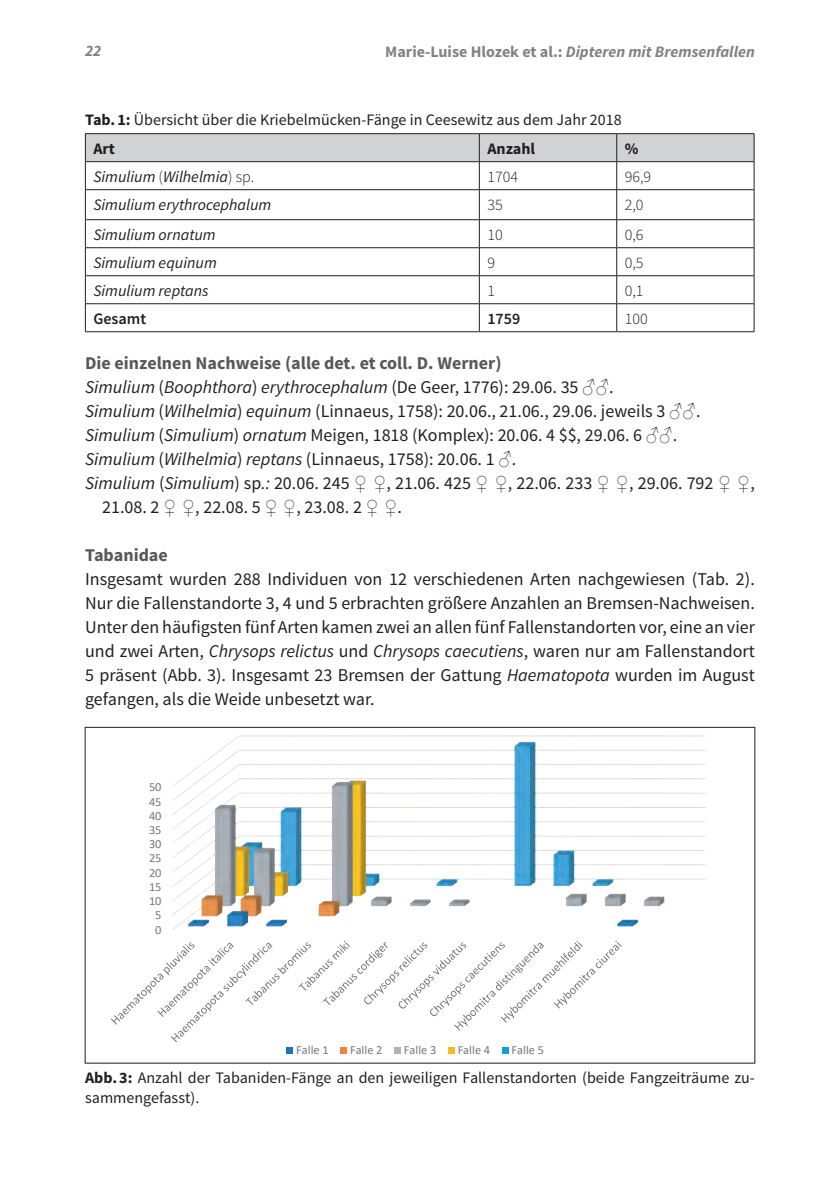
<style>
.page{position:relative;width:840px;height:1191px;background:#fff}
.page>*{position:absolute;margin:0;border:0;box-sizing:border-box;transform-origin:0 0}
.t1{font:18px/24px "Source Sans Pro";color:#231f20;text-align:justify}
.t2{font:italic 18px "Source Sans Pro";color:#231f20}
.t3{font:700 18px "Source Sans Pro";color:#57585a}
.t4{font:16px/28.2px "Source Sans Pro";color:#231f20}
.t5{font:italic 16px "Source Sans Pro";color:#231f20}
.t6{font:italic 700 16px "Source Sans Pro";color:#808285}
.t7{font:300 16px "Source Sans Pro";color:#231f20}
.t8{font:600 16px "Source Sans Pro";color:#231f20}
.t9{font:700 16px "Source Sans Pro";color:#231f20}
.t10{font:12.4px "Calibri";color:#76787b}
.s1{font-style:normal}
.s2{font-weight:700}
.s3{font-weight:300;font-style:normal}
.s4{font-family:"Arial";font-style:normal}
.s5{font-style:italic}
.s6{font-family:"Arial"}
</style>
<div class="page">
<hr style="left:85px;top:133px;width:394px;height:1px;background:#231f20">
<hr style="left:479px;top:133px;width:137px;height:1px;background:#231f20">
<hr style="left:616px;top:133px;width:138px;height:1px;background:#231f20">
<svg style="left:85px;top:134px;width:669px;height:197px"></svg>
<hr style="left:85px;top:331px;width:394px;height:1px;background:#231f20">
<hr style="left:479px;top:331px;width:137px;height:1px;background:#231f20">
<hr style="left:616px;top:331px;width:138px;height:1px;background:#231f20">
<img style="left:172px;top:735px;width:534px;height:195px">
<svg style="left:111px;top:940px;width:510px;height:102px"></svg>
<div style="left:286px;top:1046px;width:7px;height:7px;background:#1a74bc"></div>
<div style="left:340px;top:1046px;width:7px;height:7px;background:#f4803e"></div>
<div style="left:394px;top:1046px;width:7px;height:7px;background:#b1b2b6"></div>
<div style="left:448px;top:1046px;width:6px;height:7px;background:#fcb823"></div>
<div style="left:501px;top:1046px;width:7px;height:7px;background:#169cd8"></div>
<p class="t6" style="left:85px;top:40px;width:18px">22</p>
<p class="t6" style="left:385px;top:42px;width:371px"><span class="s1">Marie-Luise Hlozek et al.:</span> Dipteren mit Bremsenfallen</p>
<p class="t4" style="left:93px;top:106px;width:529px;text-indent:-8px"><span class="s2">Tab.1:</span> Übersicht über die Kriebelmücken-Fänge in Ceesewitz aus dem Jahr 2018<br><span class="s2">Art</span></p>
<p class="t9" style="left:487px;top:138px;width:49px">Anzahl</p>
<p class="t9" style="left:624px;top:138px;width:15px">%</p>
<p class="t5" style="left:93px;top:166px;width:162px">Simulium <span class="s3">(</span>Wilhelmia<span class="s3">) sp.</span></p>
<p class="t7" style="left:487px;top:167px;width:32px">1704</p>
<p class="t7" style="left:624px;top:167px;width:28px">96,9</p>
<p class="t5" style="left:93px;top:194px;width:179px">Simulium erythrocephalum</p>
<p class="t7" style="left:487px;top:195px;width:17px">35</p>
<p class="t7" style="left:624px;top:195px;width:20px">2,0</p>
<p class="t5" style="left:93px;top:224px;width:124px">Simulium ornatum</p>
<p class="t7" style="left:487px;top:225px;width:17px">10</p>
<p class="t7" style="left:624px;top:225px;width:20px">0,6</p>
<p class="t5" style="left:93px;top:252px;width:125px">Simulium equinum</p>
<p class="t7" style="left:487px;top:253px;width:9px">9</p>
<p class="t7" style="left:624px;top:253px;width:20px">0,5</p>
<p class="t5" style="left:93px;top:280px;width:117px">Simulium reptans</p>
<p class="t7" style="left:487px;top:281px;width:9px">1</p>
<p class="t7" style="left:624px;top:281px;width:20px">0,1</p>
<p class="t8" style="left:93px;top:308px;width:54px">Gesamt</p>
<p class="t8" style="left:487px;top:308px;width:34px">1759</p>
<p class="t7" style="left:624px;top:309px;width:24px">100</p>
<p class="t3" style="left:85px;top:351px;width:417px">Die einzelnen Nachweise (alle det. et coll. D. Werner)</p>
<p class="t2" style="left:85px;top:376px;width:530px">Simulium <span class="s1">(</span>Boophthora<span class="s1">)</span> erythrocephalum <span class="s1">(De Geer, 1776): 29.06. 35</span> <span class="s4">♂♂</span><span class="s1">.</span></p>
<p class="t1" style="left:85px;top:399px;width:616px"><span class="s5">Simulium</span> (<span class="s5">Wilhelmia</span>) <span class="s5">equinum</span> (Linnaeus, 1758): 20.06., 21.06., 29.06. jeweils 3 <span class="s6">♂♂</span>.</p>
<p class="t1" style="left:85px;top:423px;width:593px"><span class="s5">Simulium</span> (<span class="s5">Simulium</span>) <span class="s5">ornatum</span> Meigen, 1818 (Komplex): 20.06. 4 $$, 29.06. 6 <span class="s6">♂♂</span>.</p>
<p class="t1" style="left:85px;top:447px;width:432px"><span class="s5">Simulium</span> (<span class="s5">Wilhelmia</span>) <span class="s5">reptans</span> (Linnaeus, 1758): 20.06. 1 <span class="s6">♂</span>.</p>
<p class="t1" style="left:85px;top:471px;width:670px"><span class="s5">Simulium</span> (<span class="s5">Simulium</span>) sp<span class="s5">.:</span> 20.06. 245 <span class="s6">♀ ♀</span>, 21.06. 425 <span class="s6">♀ ♀</span>, 22.06. 233 <span class="s6">♀ ♀</span>, 29.06. 792 <span class="s6">♀ ♀</span>,</p>
<p class="t1" style="left:102px;top:495px;width:301px">21.08. 2 <span class="s6">♀ ♀</span>, 22.08. 5 <span class="s6">♀ ♀</span>, 23.08. 2 <span class="s6">♀ ♀</span>.</p>
<p class="t3" style="left:85px;top:543px;width:84px">Tabanidae</p>
<p class="t1" style="left:85px;top:567px;width:671px">Insgesamt wurden 288 Individuen von 12 verschiedenen Arten nachgewiesen (Tab. 2).<br>Nur die Fallenstandorte 3, 4 und 5 erbrachten größere Anzahlen an Bremsen-Nachweisen.<br>Unter den häufigsten fünf Arten kamen zwei an allen fünf Fallenstandorten vor, eine an vier und zwei Arten, <span class="s5">Chrysops relictus</span> und <span class="s5">Chrysops caecutiens</span>, waren nur am Fallenstandort 5 präsent (Abb. 3). Insgesamt 23 Bremsen der Gattung <span class="s5">Haematopota</span> wurden im August gefangen, als die Weide unbesetzt war.</p>
<p class="t10" style="left:149px;top:778px;width:14px">50</p>
<p class="t10" style="left:149px;top:792px;width:14px">45</p>
<p class="t10" style="left:149px;top:807px;width:14px">40</p>
<p class="t10" style="left:149px;top:821px;width:14px">35</p>
<p class="t10" style="left:149px;top:835px;width:14px">30</p>
<p class="t10" style="left:149px;top:849px;width:14px">25</p>
<p class="t10" style="left:149px;top:864px;width:14px">20</p>
<p class="t10" style="left:149px;top:878px;width:14px">15</p>
<p class="t10" style="left:149px;top:892px;width:14px">10</p>
<p class="t10" style="left:155px;top:906px;width:8px">5</p>
<p class="t10" style="left:155px;top:921px;width:8px">0</p>
<p class="t10" style="left:296px;top:1040px;width:34px">Falle 1</p>
<p class="t10" style="left:350px;top:1040px;width:34px">Falle 2</p>
<p class="t10" style="left:403px;top:1040px;width:34px">Falle 3</p>
<p class="t10" style="left:457px;top:1040px;width:34px">Falle 4</p>
<p class="t10" style="left:511px;top:1040px;width:34px">Falle 5</p>
<p class="t4" style="left:85px;top:1068px;width:670px;line-height:19.2px"><span class="s2">Abb.3:</span> Anzahl der Tabaniden-Fänge an den jeweiligen Fallenstandorten (beide Fangzeiträume zu&shy;sammengefasst).</p>
</div>
